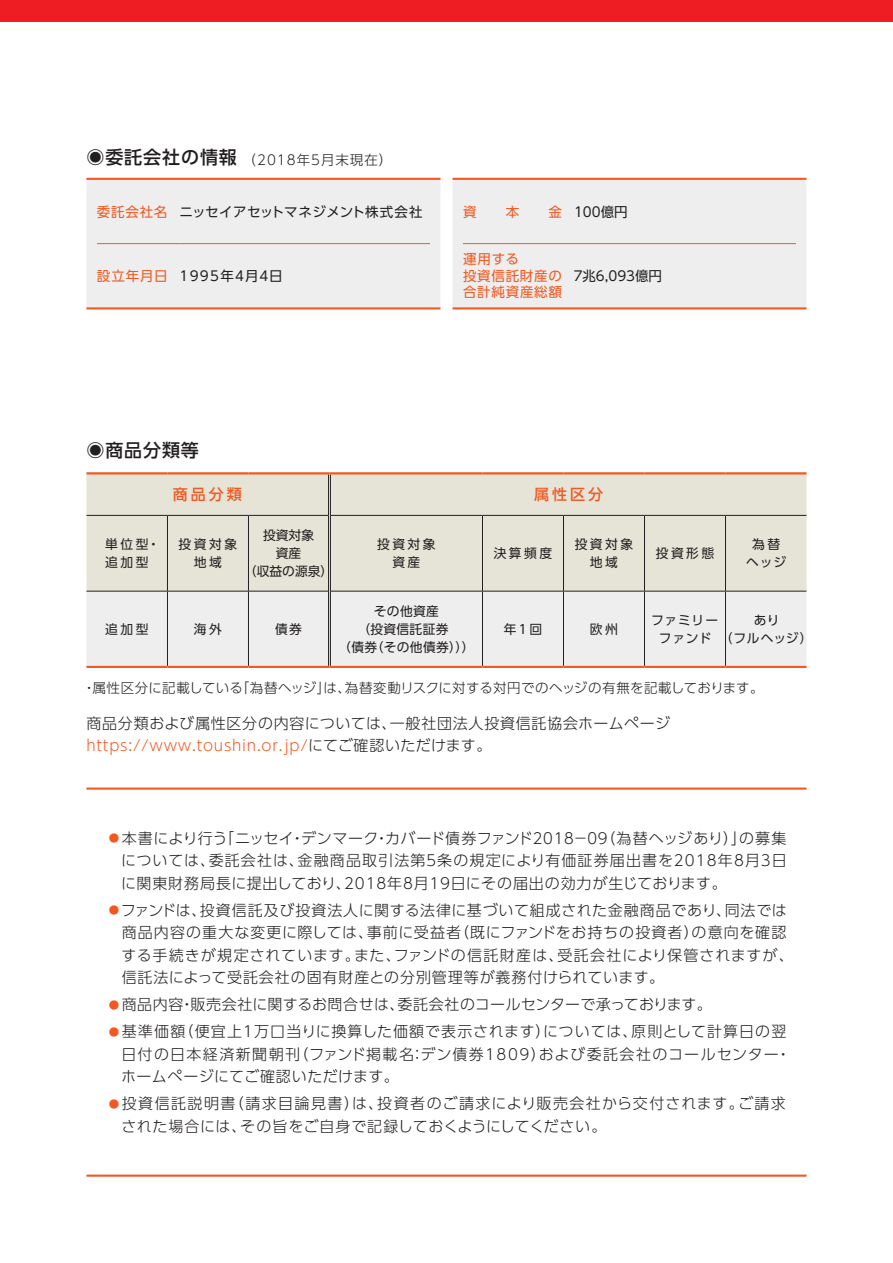
<style>
.page{position:relative;width:893px;height:1263px;background:#fff}
.page>*{position:absolute;margin:0;border:0;box-sizing:border-box;transform-origin:0 0}
.t1{font:500 18px "UD Shin Go Pro";letter-spacing:.05em;color:#231f20}
.t2{font:300 15px/22.5px "UD Shin Go Pro";letter-spacing:.05em;color:#231f20}
.t3{font:300 15px "UD Shin Go Pro";letter-spacing:.02em;color:#231f20}
.t4{font:500 15px "UD Shin Go Pro";letter-spacing:.2em;color:#f15921}
.t5{font:300 13.5px "UD Shin Go Pro";letter-spacing:.03em;color:#231f20}
.t6{font:13.5px "UD Shin Go Pro";letter-spacing:.035em;color:#231f20}
.t7{font:300 13.5px "UD Shin Go Pro";letter-spacing:.075em;color:#231f20}
.t8{font:13.5px/16.5px "UD Shin Go Pro";letter-spacing:.055em;color:#f15921}
.t9{font:13.5px "UD Shin Go Pro";letter-spacing:.015em;color:#231f20}
.t10{font:13.5px "UD Shin Go Pro";letter-spacing:.065em;color:#231f20}
.t11{font:12.75px/18px "UD Shin Go Pro";letter-spacing:.06em;color:#231f20;text-align:center}
.t12{font:12.75px/18px "UD Shin Go Pro";letter-spacing:.025em;color:#231f20;text-align:center}
.t13{font:12.75px/18px "UD Shin Go Pro";color:#231f20;text-align:center}
.s1{font-weight:500;font-size:18px}
.s2{color:#f15921}
.s3{font-size:10.5px;color:#f15921}
</style>
<div class="page">
<div style="left:0;top:0;width:893px;height:21px;background:#ee1d23"></div>
<div style="left:87px;top:179px;width:719px;height:129px;background:#eeeeef"></div>
<hr style="left:452px;top:178px;width:354px;height:2px;background:#f15921">
<hr style="left:452px;top:307px;width:354px;height:2px;background:#f15921">
<hr style="left:86px;top:178px;width:354px;height:2px;background:#f15921">
<hr style="left:86px;top:307px;width:354px;height:2px;background:#f15921">
<hr style="left:97px;top:243px;width:82px;height:1px;background:#f15921">
<hr style="left:179px;top:243px;width:251px;height:1px;background:#f15921">
<hr style="left:463px;top:243px;width:111px;height:1px;background:#f15921">
<hr style="left:574px;top:243px;width:222px;height:1px;background:#f15921">
<div style="left:86px;top:474px;width:720px;height:117px;background:#e6e4d7"></div>
<div style="left:86px;top:592px;width:720px;height:74px;background:#eeeeef"></div>
<hr style="left:328px;top:474px;width:3px;height:41px;background:#ece9df">
<hr style="left:328px;top:515px;width:3px;height:76px;background:#ece9df">
<hr style="left:328px;top:591px;width:3px;height:75px;background:#ece9df">
<hr style="left:86px;top:515px;width:81px;height:1px;background:#231f20">
<hr style="left:167px;top:515px;width:81px;height:1px;background:#231f20">
<hr style="left:248px;top:515px;width:80px;height:1px;background:#231f20">
<hr style="left:248px;top:516px;width:1px;height:75px;background:#231f20">
<hr style="left:331px;top:515px;width:151px;height:1px;background:#231f20">
<hr style="left:482px;top:515px;width:81px;height:1px;background:#231f20">
<hr style="left:482px;top:516px;width:1px;height:75px;background:#231f20">
<hr style="left:563px;top:515px;width:81px;height:1px;background:#231f20">
<hr style="left:563px;top:516px;width:1px;height:75px;background:#231f20">
<hr style="left:644px;top:515px;width:81px;height:1px;background:#231f20">
<hr style="left:644px;top:516px;width:1px;height:75px;background:#231f20">
<hr style="left:725px;top:515px;width:81px;height:1px;background:#231f20">
<hr style="left:725px;top:516px;width:1px;height:75px;background:#231f20">
<hr style="left:86px;top:591px;width:81px;height:1px;background:#231f20">
<hr style="left:167px;top:591px;width:81px;height:1px;background:#231f20">
<hr style="left:248px;top:591px;width:80px;height:1px;background:#231f20">
<hr style="left:248px;top:591px;width:1px;height:75px;background:#231f20">
<hr style="left:331px;top:591px;width:151px;height:1px;background:#231f20">
<hr style="left:482px;top:591px;width:81px;height:1px;background:#231f20">
<hr style="left:482px;top:591px;width:1px;height:75px;background:#231f20">
<hr style="left:563px;top:591px;width:81px;height:1px;background:#231f20">
<hr style="left:563px;top:591px;width:1px;height:75px;background:#231f20">
<hr style="left:644px;top:591px;width:81px;height:1px;background:#231f20">
<hr style="left:644px;top:591px;width:1px;height:75px;background:#231f20">
<hr style="left:725px;top:591px;width:81px;height:1px;background:#231f20">
<hr style="left:725px;top:591px;width:1px;height:75px;background:#231f20">
<hr style="left:328px;top:474px;width:1px;height:41px;background:#231f20">
<hr style="left:330px;top:474px;width:1px;height:41px;background:#231f20">
<hr style="left:328px;top:515px;width:1px;height:76px;background:#231f20">
<hr style="left:330px;top:515px;width:1px;height:76px;background:#231f20">
<hr style="left:328px;top:591px;width:1px;height:75px;background:#231f20">
<hr style="left:330px;top:591px;width:1px;height:75px;background:#231f20">
<hr style="left:167px;top:516px;width:1px;height:75px;background:#231f20">
<hr style="left:167px;top:591px;width:1px;height:75px;background:#231f20">
<hr style="left:86px;top:472px;width:81px;height:2px;background:#f15921">
<hr style="left:167px;top:472px;width:81px;height:2px;background:#f15921">
<hr style="left:248px;top:472px;width:81px;height:2px;background:#f15921">
<hr style="left:329px;top:472px;width:153px;height:2px;background:#f15921">
<hr style="left:482px;top:472px;width:81px;height:2px;background:#f15921">
<hr style="left:563px;top:472px;width:81px;height:2px;background:#f15921">
<hr style="left:644px;top:472px;width:81px;height:2px;background:#f15921">
<hr style="left:725px;top:472px;width:81px;height:2px;background:#f15921">
<hr style="left:86px;top:666px;width:81px;height:2px;background:#f15921">
<hr style="left:167px;top:666px;width:81px;height:2px;background:#f15921">
<hr style="left:248px;top:666px;width:81px;height:2px;background:#f15921">
<hr style="left:329px;top:666px;width:153px;height:2px;background:#f15921">
<hr style="left:482px;top:666px;width:81px;height:2px;background:#f15921">
<hr style="left:563px;top:666px;width:81px;height:2px;background:#f15921">
<hr style="left:644px;top:666px;width:81px;height:2px;background:#f15921">
<hr style="left:725px;top:666px;width:81px;height:2px;background:#f15921">
<hr style="left:86px;top:787px;width:720px;height:3px;background:#f15921">
<hr style="left:86px;top:1174px;width:720px;height:3px;background:#f15921">
<p class="t7" style="left:86px;top:149px;width:307px"><span class="s1">◉委託会社の情報</span>（2018年5月末現在）</p>
<p class="t6" style="left:97px;top:201px;width:327px"><span class="s2">委託会社名</span> ニッセイアセットマネジメント株式会社</p>
<p class="t10" style="left:97px;top:265px;width:187px"><span class="s2">設立年月日</span> 1995年４月４日</p>
<p class="t8" style="left:463px;top:203px;width:15px">資</p>
<p class="t8" style="left:506px;top:203px;width:15px">本</p>
<p class="t9" style="left:548px;top:201px;width:81px"><span class="s2">金</span> 100億円</p>
<p class="t8" style="left:463px;top:251px;width:100px">運用する<br>投資信託財産の合計純資産総額</p>
<p class="t9" style="left:571px;top:265px;width:92px">７兆6,093億円</p>
<p class="t1" style="left:86px;top:436px;width:114px">◉商品分類等</p>
<p class="t4" style="left:173px;top:482px;width:70px">商品分類</p>
<p class="t4" style="left:534px;top:482px;width:70px">属性区分</p>
<p class="t11" style="left:105px;top:535px;width:56px;text-align:left">単位型・追加型</p>
<p class="t11" style="left:179px;top:535px;width:60px">投資対象地域</p>
<p class="t13" style="left:244px;top:526px;width:91px">投資対象<br>資産<br>（収益の源泉）</p>
<p class="t11" style="left:377px;top:535px;width:60px">投資対象資産</p>
<p class="t11" style="left:494px;top:544px;width:60px">決算頻度</p>
<p class="t11" style="left:575px;top:535px;width:60px">投資対象地域</p>
<p class="t11" style="left:656px;top:544px;width:60px">投資形態</p>
<p class="t11" style="left:746px;top:535px;width:42px">為替ヘッジ</p>
<p class="t12" style="left:338px;top:602px;width:138px">その他資産<br>（投資信託証券<br>（債券（その他債券）））</p>
<p class="t11" style="left:504px;top:620px;width:40px">年１回</p>
<p class="t11" style="left:590px;top:620px;width:30px">欧州</p>
<p class="t11" style="left:651px;top:611px;width:69px">ファミリーファンド</p>
<p class="t11" style="left:720px;top:611px;width:94px">あり<br>（フルヘッジ）</p>
<p class="t5" style="left:82px;top:677px;width:683px">・属性区分に記載している「為替ヘッジ」は、為替変動リスクに対する対円でのヘッジの有無を記載しております。</p>
<p class="t2" style="left:86px;top:711px;width:585px">商品分類および属性区分の内容については、一般社団法人投資信託協会ホームページ<span class="s2">https://www.toushin.or.jp/</span>にてご確認いただけます。</p>
<p class="t11" style="left:105px;top:620px;width:45px">追加型</p>
<p class="t11" style="left:194px;top:620px;width:30px">海外</p>
<p class="t11" style="left:275px;top:620px;width:28px">債券</p>
<p class="t2" style="left:121px;top:826px;width:667px;text-align:justify;text-indent:-12px"><span class="s3">●</span> 本書により行う「ニッセイ・デンマーク・カバード債券ファンド２０１８－０９（為替ヘッジあり）」の募集については、委託会社は、金融商品取引法第５条の規定により有価証券届出書を2018年8月3日に関東財務局長に提出しており、2018年8月19日にその届出の効力が生じております。</p>
<p class="t2" style="left:121px;top:898px;width:674px;text-indent:-13px"><span class="s3">●</span>ファンドは、投資信託及び投資法人に関する法律に基づいて組成された金融商品であり、同法では商品内容の重大な変更に際しては、事前に受益者（既にファンドをお持ちの投資者）の意向を確認する手続きが規定されています。また、ファンドの信託財産は、受託会社により保管されますが、信託法によって受託会社の固有財産との分別管理等が義務付けられています。</p>
<p class="t3" style="left:109px;top:992px;width:604px"><span class="s3">●</span> 商品内容・販売会社に関するお問合せは、委託会社のコールセンターで承っております。</p>
<p class="t2" style="left:121px;top:1020px;width:671px;text-indent:-12px"><span class="s3">●</span> 基準価額（便宜上１万口当りに換算した価額で表示されます）については、原則として計算日の翌日付の日本経済新聞朝刊（ファンド掲載名：デン債券1809）および委託会社のコールセンター・ホームページにてご確認いただけます。</p>
<p class="t2" style="left:121px;top:1092px;width:666px;text-indent:-12px"><span class="s3">●</span> 投資信託説明書（請求目論見書）は、投資者のご請求により販売会社から交付されます。ご請求された場合には、その旨をご自身で記録しておくようにしてください。</p>
</div>
